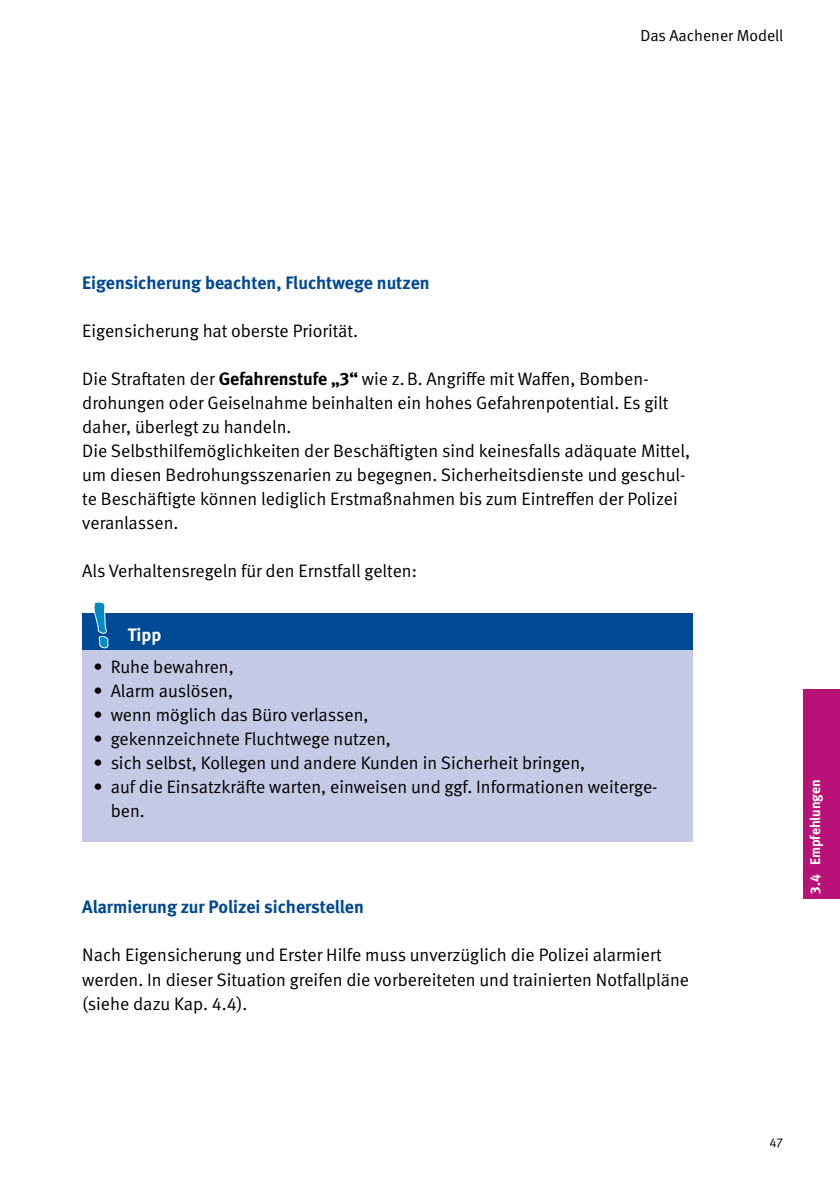
<style>
.page{position:relative;width:840px;height:1191px;background:#fff}
.page>*{position:absolute;margin:0;border:0;box-sizing:border-box;transform-origin:0 0}
.fließ{font:18px/24px "DGUV Meta";color:#000}
.subhead{font:700 18px "DGUV Meta";color:#004994}
.ü_kasten{font:700 18px "DGUV Meta";color:#fff}
.t1{font:16px "DGUV Meta";color:#000}
.t2{font:700 14px "DGUV Meta";color:#fff}
.t3{font:13px "DGUV Meta";color:#000}
.s1{font-weight:700}
</style>
<div class="page">
<div style="left:82px;top:613px;width:610px;height:228px;background:#c4cae6"></div>
<div style="left:82px;top:613px;width:610px;height:36px;background:#004994"></div>
<svg style="left:94px;top:602px;width:15px;height:47px"></svg>
<div style="left:803px;top:689px;width:36px;height:210px;background:#b81278"></div>
<p class="t1" style="left:640px;top:26px;width:144px">Das Aachener Modell</p>
<p class="subhead" style="left:82px;top:272px;width:348px">Eigensicherung beachten, Fluchtwege nutzen</p>
<p class="fließ" style="left:82px;top:319px;width:277px">Eigensicherung hat oberste Priorität.</p>
<p class="fließ" style="left:82px;top:367px;width:587px">Die Straftaten der <span class="s1">Gefahrenstufe „3“</span> wie z.B. Angriffe mit Waffen, Bomben&shy;drohungen oder Geiselnahme beinhalten ein hohes Gefahrenpotential. Es gilt daher, überlegt zu handeln.</p>
<p class="fließ" style="left:82px;top:439px;width:609px">Die Selbsthilfemöglichkeiten der Beschäftigten sind keinesfalls adäquate Mittel, um diesen Bedrohungsszenarien zu begegnen. Sicherheitsdienste und geschul&shy;te Beschäftigte können lediglich Erstmaßnahmen bis zum Eintreffen der Polizei veranlassen.</p>
<p class="fließ" style="left:82px;top:559px;width:336px">Als Verhaltensregeln für den Ernstfall gelten:</p>
<p class="ü_kasten" style="left:128px;top:624px;width:35px">Tipp</p>
<p class="fließ" style="left:94px;top:655px;width:141px">• Ruhe bewahren,</p>
<p class="fließ" style="left:94px;top:679px;width:141px">• Alarm auslösen,</p>
<p class="fließ" style="left:94px;top:703px;width:276px">• wenn möglich das Büro verlassen,</p>
<p class="fließ" style="left:94px;top:727px;width:298px">• gekennzeichnete Fluchtwege nutzen,</p>
<p class="fließ" style="left:94px;top:751px;width:493px">• sich selbst, Kollegen und andere Kunden in Sicherheit bringen,</p>
<p class="fließ" style="left:111px;top:775px;width:548px;text-indent:-17px">• auf die Einsatzkräfte warten, einweisen und ggf. Informationen weiterge&shy;ben.</p>
<p class="subhead" style="left:82px;top:896px;width:283px">Alarmierung zur Polizei sicherstellen</p>
<p class="fließ" style="left:82px;top:943px;width:608px">Nach Eigensicherung und Erster Hilfe muss unverzüglich die Polizei alarmiert werden. In dieser Situation greifen die vorbereiteten und trainierten Notfallpläne (siehe dazu Kap. 4.4).</p>
<p class="t2" style="left:806px;top:893px;width:116px;rotate:-90deg">3.4 Empfehlungen</p>
<p class="t3" style="left:769px;top:1135px;width:15px">47</p>
</div>
